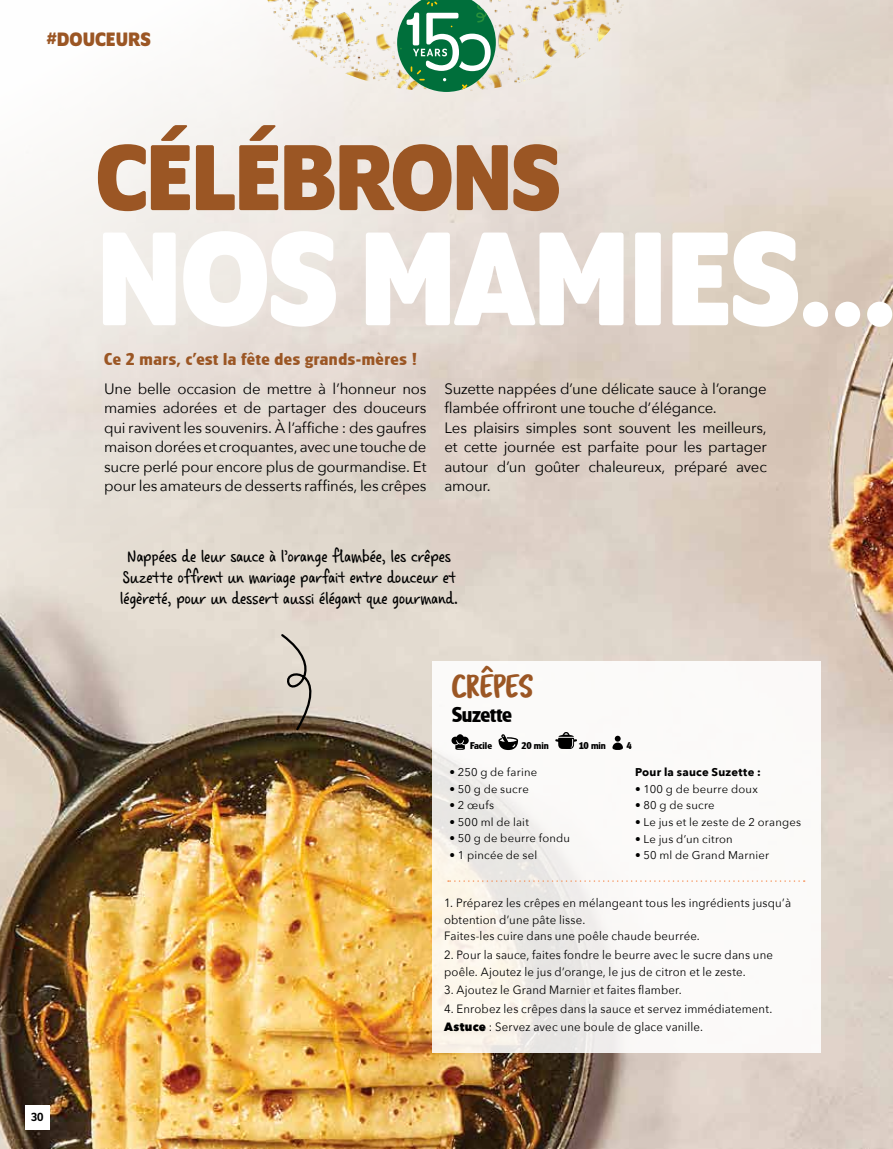
<style>
.page{position:relative;width:893px;height:1149px;background:#fff}
.page>*{position:absolute;margin:0;border:0;box-sizing:border-box;transform-origin:0 0}
.t1{font:700 144.45px "Program OT";letter-spacing:-.02em;color:#fff}
.t2{font:700 101.25px "Program OT";letter-spacing:-.02em;color:#9b5624}
.t3{font:33.75px "Tragic Marker";letter-spacing:-.03em;color:#9b5624;scale:1.05 1}
.t4{font:700 22.5px "Glasgow RR";letter-spacing:-.01em;color:#000;scale:.95 1}
.t5{font:700 21px "Program OT";color:#9b5624}
.t6{font:18px/21px "Casino Hand";letter-spacing:-.005em;color:#000;text-align:center}
.t7{font:700 18px "Glasgow RR";letter-spacing:.03em;color:#9b5624}
.t8{font:15px/19.5px "Avenir Next";letter-spacing:-.015em;color:#000;text-align:justify}
.t9{font:500 12.75px "Program OT";color:#000}
.t10{font:12px/16.5px "Avenir Next";letter-spacing:.015em;color:#000;scale:.95 1}
.t11{font:11.25px "Avenir Next";letter-spacing:.015em;color:#000}
.t12{font:700 11.25px "Avenir Next";letter-spacing:.02em;color:#000}
.t13{font:700 10.2px "Glasgow RR";color:#000}
.s1{font-weight:800}
</style>
<div class="page">
<img style="left:0;top:0;width:893px;height:1148px">
<img style="left:267px;top:0;width:359px;height:92px">
<svg style="left:397px;top:0;width:99px;height:92px"></svg>
<svg style="left:432px;top:661px;width:389px;height:391px"></svg>
<svg style="left:451px;top:734px;width:18px;height:15px"></svg>
<svg style="left:498px;top:734px;width:20px;height:15px"></svg>
<svg style="left:555px;top:731px;width:22px;height:17px"></svg>
<svg style="left:612px;top:735px;width:11px;height:15px"></svg>
<svg style="left:448px;top:880px;width:357px;height:1px"></svg>
<svg style="left:279px;top:632px;width:54px;height:100px"></svg>
<div style="left:25px;top:1104px;width:25px;height:24px;background:#fff"></div>
<h3 class="t5" style="left:47px;top:27px;width:106px">#DOUCEURS</h3>
<h2 class="t2" style="left:96px;top:119px;width:467px">CÉLÉBRONS</h2>
<h1 class="t1" style="left:96px;top:195px;width:803px">NOS MAMIES...</h1>
<p class="t7" style="left:104px;top:349px;width:314px">Ce 2 mars, c’est la fête des grands-mères !</p>
<p class="t8" style="left:104px;top:378px;width:324px">Une belle occasion de mettre à l’honneur nos mamies adorées et de partager des douceurs qui ravivent les souvenirs. À l’affiche : des gaufres maison dorées et croquantes, avec une touche de sucre perlé pour encore plus de gourmandise. Et pour les amateurs de desserts raffinés, les crêpes</p>
<p class="t8" style="left:444px;top:378px;width:324px;text-align:left">Suzette nappées d’une délicate sauce à l’orange flambée offriront une touche d’élégance.<br>Les plaisirs simples sont souvent les meilleurs, et cette journée est parfaite pour les partager autour d’un goûter chaleureux, préparé avec amour.</p>
<p class="t6" style="left:120px;top:546px;width:339px">Nappées de leur sauce à l’orange flambée, les crêpes<br>Suzette offrent un mariage parfait entre douceur et légèreté, pour un dessert aussi élégant que gourmand.</p>
<h3 class="t3" style="left:452px;top:665px;width:80px">CRÊPES</h3>
<h3 class="t4" style="left:452px;top:701px;width:64px">Suzette</h3>
<p class="t13" style="left:470px;top:739px;width:24px">Facile</p>
<p class="t13" style="left:521px;top:739px;width:29px">20 min</p>
<p class="t13" style="left:579px;top:739px;width:28px">10 min</p>
<p class="t13" style="left:626px;top:739px;width:7px">4</p>
<p class="t11" style="left:449px;top:762px;width:89px">• 250 g de farine</p>
<p class="t11" style="left:449px;top:779px;width:81px">• 50 g de sucre</p>
<p class="t11" style="left:449px;top:795px;width:46px">• 2 œufs</p>
<p class="t11" style="left:449px;top:812px;width:81px">• 500 ml de lait</p>
<p class="t11" style="left:449px;top:828px;width:122px">• 50 g de beurre fondu</p>
<p class="t11" style="left:449px;top:845px;width:89px">• 1 pincée de sel</p>
<p class="t12" style="left:635px;top:762px;width:127px">Pour la sauce Suzette :</p>
<p class="t11" style="left:635px;top:779px;width:124px">• 100 g de beurre doux</p>
<p class="t11" style="left:635px;top:795px;width:81px">• 80 g de sucre</p>
<p class="t11" style="left:635px;top:812px;width:168px">• Le jus et le zeste de 2 oranges</p>
<p class="t11" style="left:635px;top:828px;width:99px">• Le jus d’un citron</p>
<p class="t11" style="left:635px;top:845px;width:136px">• 50 ml de Grand Marnier</p>
<p class="t9" style="left:31px;top:1109px;width:14px">30</p>
<p class="t10" style="left:444px;top:894px;width:367px">1. Préparez les crêpes en mélangeant tous les ingrédients jusqu’à obtention d’une pâte lisse.<br>Faites-les cuire dans une poêle chaude beurrée.</p>
<p class="t10" style="left:444px;top:945px;width:348px">2. Pour la sauce, faites fondre le beurre avec le sucre dans une poêle. Ajoutez le jus d’orange, le jus de citron et le zeste.</p>
<p class="t10" style="left:444px;top:980px;width:252px">3. Ajoutez le Grand Marnier et faites flamber.</p>
<p class="t10" style="left:444px;top:998px;width:347px;line-height:18.6px">4. Enrobez les crêpes dans la sauce et servez immédiatement.<br><span class="s1">Astuce</span> : Servez avec une boule de glace vanille.</p>
</div>
